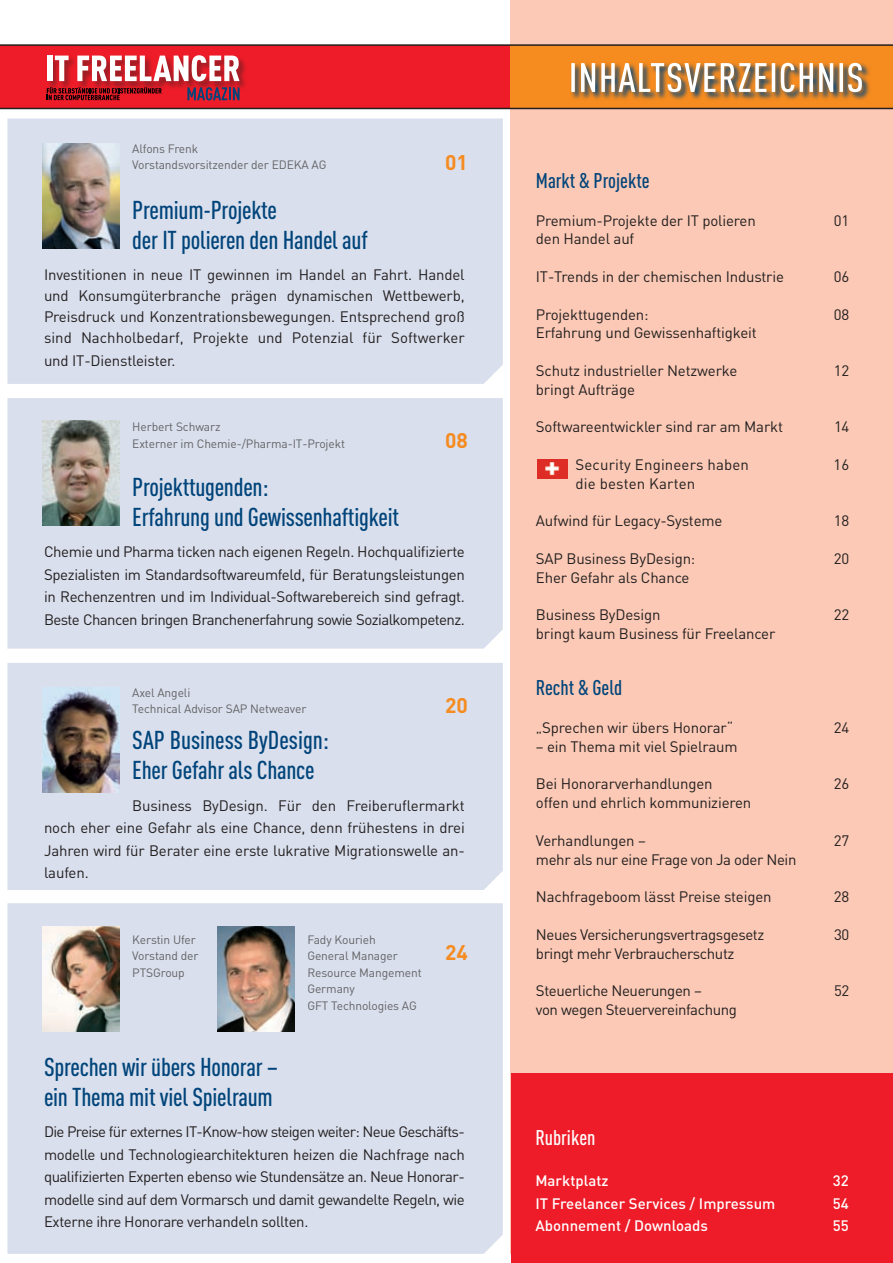
<style>
.page{position:relative;width:893px;height:1263px;background:#fff}
.page>*{position:absolute;margin:0;border:0;box-sizing:border-box;transform-origin:0 0}
.t1{font:500 25.5px/30px "DIN Cond";letter-spacing:-.01em;color:#00447b}
.t2{font:500 21px "DIN Cond";color:#00447b}
.t3{font:500 21px "DIN Cond";color:#fff}
.t4{font:700 21px "DIN";color:#f68b1f}
.t5{font:15px/22.5px "DIN";letter-spacing:-.01em;color:#231f20;text-align:justify}
.t6{font:500 15px "DIN";color:#fff}
.t7{font:15px "DIN";letter-spacing:.01em;color:#231f20}
.t8{font:12px/16.5px "DIN";letter-spacing:-.01em;color:#636366}
</style>
<div class="page">
<div style="left:0;top:45px;width:510px;height:64px;background:#ee1c28"></div>
<div style="left:510px;top:0;width:383px;height:1254px;background:#fbc9b5"></div>
<div style="left:510px;top:45px;width:383px;height:64px;background:#f68b1f"></div>
<hr style="left:0;top:108px;width:893px;height:1px;background:#231f20">
<div style="left:512px;top:1073px;width:381px;height:190px;background:#ee1c28"></div>
<div style="left:46px;top:54px;width:203px;height:37px;background:#231f20;opacity:.45"></div>
<div style="left:47px;top:56px;width:5px;height:25px;background:#fff"></div>
<svg style="left:55px;top:56px;width:14px;height:25px"></svg>
<svg style="left:77px;top:55px;width:163px;height:26px;background:#e4989d"></svg>
<hr style="left:0;top:44px;width:893px;height:2px;background:#231f20">
<svg style="left:47px;top:87px;width:115px;height:13px"></svg>
<svg style="left:187px;top:87px;width:53px;height:13px"></svg>
<svg style="left:571px;top:62px;width:299px;height:38px"></svg>
<svg style="left:571px;top:63px;width:291px;height:29px;background:#c3a686"></svg>
<div style="left:7px;top:119px;width:496px;height:265px;background:#d9dfec"></div>
<img style="left:43px;top:143px;width:77px;height:105px">
<div style="left:7px;top:398px;width:496px;height:251px;background:#d9dfec"></div>
<img style="left:43px;top:421px;width:77px;height:105px">
<div style="left:7px;top:663px;width:496px;height:227px;background:#d9dfec"></div>
<img style="left:43px;top:687px;width:77px;height:105px">
<div style="left:7px;top:903px;width:496px;height:351px;background:#d9dfec"></div>
<img style="left:43px;top:927px;width:77px;height:105px">
<img style="left:218px;top:927px;width:77px;height:105px">
<div style="left:537px;top:459px;width:30px;height:19px;background:#dd2d25"></div>
<img style="left:545px;top:462px;width:15px;height:14px">
<p class="t8" style="left:132px;top:140px;width:196px">Alfons Frenk<br>Vorstandsvorsitzender der EDEKA AG</p>
<h1 class="t1" style="left:132px;top:194px;width:237px">Premium-Projekte<br>der IT polieren den Handel auf</h1>
<p class="t5" style="left:44px;top:264px;width:422px;line-height:21px">Investitionen in neue IT gewinnen im Handel an Fahrt. Handel und Konsumgüterbranche prägen dynamischen Wettbewerb, Preisdruck und Konzentrationsbewegungen. Entsprechend groß sind Nachholbedarf, Projekte und Potenzial für Softwerker</p>
<p class="t5" style="left:44px;top:349px;width:133px">und IT-Dienstleister.</p>
<h2 class="t4" style="left:445px;top:149px;width:24px">01</h2>
<p class="t8" style="left:132px;top:419px;width:214px">Herbert Schwarz<br>Externer im Chemie-/Pharma-IT-Projekt</p>
<h1 class="t1" style="left:132px;top:471px;width:268px">Projekttugenden:<br>Erfahrung und Gewissenhaftigkeit</h1>
<p class="t5" style="left:44px;top:540px;width:422px">Chemie und Pharma ticken nach eigenen Regeln. Hochqualifizierte Spezialisten im Standardsoftwareumfeld, für Beratungsleistungen in Rechenzentren und im Individual-Softwarebereich sind gefragt.<br>Beste Chancen bringen Branchenerfahrung sowie Sozialkompetenz.</p>
<h2 class="t4" style="left:445px;top:427px;width:24px">08</h2>
<p class="t8" style="left:132px;top:684px;width:176px">Axel Angeli<br>Technical Advisor SAP Netweaver</p>
<h1 class="t1" style="left:132px;top:724px;width:198px">SAP Business ByDesign:<br>Eher Gefahr als Chance</h1>
<p class="t5" style="left:44px;top:794px;width:422px;text-indent:88px">Business ByDesign. Für den Freiberuflermarkt noch eher eine Gefahr als eine Chance, denn frühestens in drei Jahren wird für Berater eine erste lukrative Migrationswelle an&shy;laufen.</p>
<h2 class="t4" style="left:445px;top:692px;width:24px">20</h2>
<p class="t8" style="left:132px;top:931px;width:65px">Kerstin Ufer</p>
<p class="t8" style="left:307px;top:931px;width:70px">Fady Kourieh</p>
<p class="t8" style="left:132px;top:947px;width:68px">Vorstand der</p>
<p class="t8" style="left:307px;top:947px;width:92px">General Manager</p>
<p class="t8" style="left:132px;top:964px;width:54px">PTSGroup</p>
<p class="t8" style="left:307px;top:964px;width:116px">Resource Mangement<br>Germany<br>GFT Technologies AG</p>
<h2 class="t4" style="left:445px;top:939px;width:24px">24</h2>
<h1 class="t1" style="left:44px;top:1051px;width:236px">Sprechen wir übers Honorar – ein Thema mit viel Spielraum</h1>
<p class="t5" style="left:44px;top:1120px;width:422px">Die Preise für externes IT-Know-how steigen weiter: Neue Geschäfts&shy;modelle und Technologiearchitekturen heizen die Nachfrage nach qualifizierten Experten ebenso wie Stundensätze an. Neue Honorar&shy;modelle sind auf dem Vormarsch und damit gewandelte Regeln, wie Externe ihre Honorare verhandeln sollten.</p>
<h2 class="t2" style="left:536px;top:168px;width:115px">Markt &amp; Projekte</h2>
<p class="t5" style="left:536px;top:209px;width:221px">Premium-Projekte der IT polieren</p>
<p class="t5" style="left:834px;top:209px;width:17px">01</p>
<p class="t5" style="left:536px;top:227px;width:100px">den Handel auf</p>
<p class="t5" style="left:536px;top:265px;width:250px">IT-Trends in der chemischen Industrie</p>
<p class="t5" style="left:834px;top:265px;width:17px">06</p>
<p class="t5" style="left:536px;top:303px;width:114px">Projekttugenden:</p>
<p class="t5" style="left:834px;top:303px;width:17px">08</p>
<p class="t5" style="left:536px;top:321px;width:222px">Erfahrung und Gewissenhaftigkeit</p>
<p class="t5" style="left:536px;top:359px;width:203px">Schutz industrieller Netzwerke</p>
<p class="t5" style="left:834px;top:359px;width:17px">12</p>
<p class="t5" style="left:536px;top:378px;width:101px">bringt Aufträge</p>
<p class="t5" style="left:536px;top:415px;width:249px">Softwareentwickler sind rar am Markt</p>
<p class="t5" style="left:834px;top:415px;width:17px">14</p>
<p class="t7" style="left:576px;top:455px;width:175px">Security Engineers haben</p>
<p class="t5" style="left:834px;top:453px;width:17px">16</p>
<p class="t7" style="left:576px;top:474px;width:121px">die besten Karten</p>
<p class="t5" style="left:536px;top:509px;width:188px">Aufwind für Legacy-Systeme</p>
<p class="t5" style="left:834px;top:509px;width:17px">18</p>
<p class="t5" style="left:536px;top:547px;width:161px">SAP Business ByDesign:</p>
<p class="t5" style="left:834px;top:547px;width:17px">20</p>
<p class="t5" style="left:536px;top:566px;width:155px">Eher Gefahr als Chance</p>
<p class="t5" style="left:536px;top:603px;width:126px">Business ByDesign</p>
<p class="t5" style="left:834px;top:603px;width:17px">22</p>
<p class="t5" style="left:536px;top:622px;width:241px">bringt kaum Business für Freelancer</p>
<h2 class="t2" style="left:536px;top:675px;width:88px">Recht &amp; Geld</h2>
<p class="t5" style="left:536px;top:716px;width:199px">„Sprechen wir übers Honorar“</p>
<p class="t5" style="left:834px;top:716px;width:17px">24</p>
<p class="t5" style="left:536px;top:735px;width:203px">– ein Thema mit viel Spielraum</p>
<p class="t5" style="left:536px;top:772px;width:178px">Bei Honorarverhandlungen</p>
<p class="t5" style="left:834px;top:772px;width:17px">26</p>
<p class="t5" style="left:536px;top:791px;width:217px">offen und ehrlich kommunizieren</p>
<p class="t5" style="left:536px;top:829px;width:112px">Verhandlungen –</p>
<p class="t5" style="left:834px;top:829px;width:17px">27</p>
<p class="t5" style="left:536px;top:848px;width:262px">mehr als nur eine Frage von Ja oder Nein</p>
<p class="t5" style="left:536px;top:885px;width:237px">Nachfrageboom lässt Preise steigen</p>
<p class="t5" style="left:834px;top:885px;width:17px">28</p>
<p class="t5" style="left:536px;top:923px;width:230px">Neues Versicherungsvertragsgesetz</p>
<p class="t5" style="left:834px;top:923px;width:17px">30</p>
<p class="t5" style="left:536px;top:942px;width:200px">bringt mehr Verbraucherschutz</p>
<p class="t5" style="left:536px;top:979px;width:167px">Steuerliche Neuerungen –</p>
<p class="t5" style="left:834px;top:979px;width:17px">52</p>
<p class="t5" style="left:536px;top:998px;width:203px">von wegen Steuervereinfachung</p>
<h2 class="t3" style="left:535px;top:1125px;width:62px">Rubriken</h2>
<p class="t6" style="left:535px;top:1171px;width:75px">Marktplatz</p>
<p class="t6" style="left:833px;top:1171px;width:17px">32</p>
<p class="t6" style="left:535px;top:1194px;width:242px">IT Freelancer Services / Impressum</p>
<p class="t6" style="left:833px;top:1194px;width:17px">54</p>
<p class="t6" style="left:535px;top:1216px;width:174px">Abonnement / Downloads</p>
<p class="t6" style="left:833px;top:1216px;width:17px">55</p>
</div>
